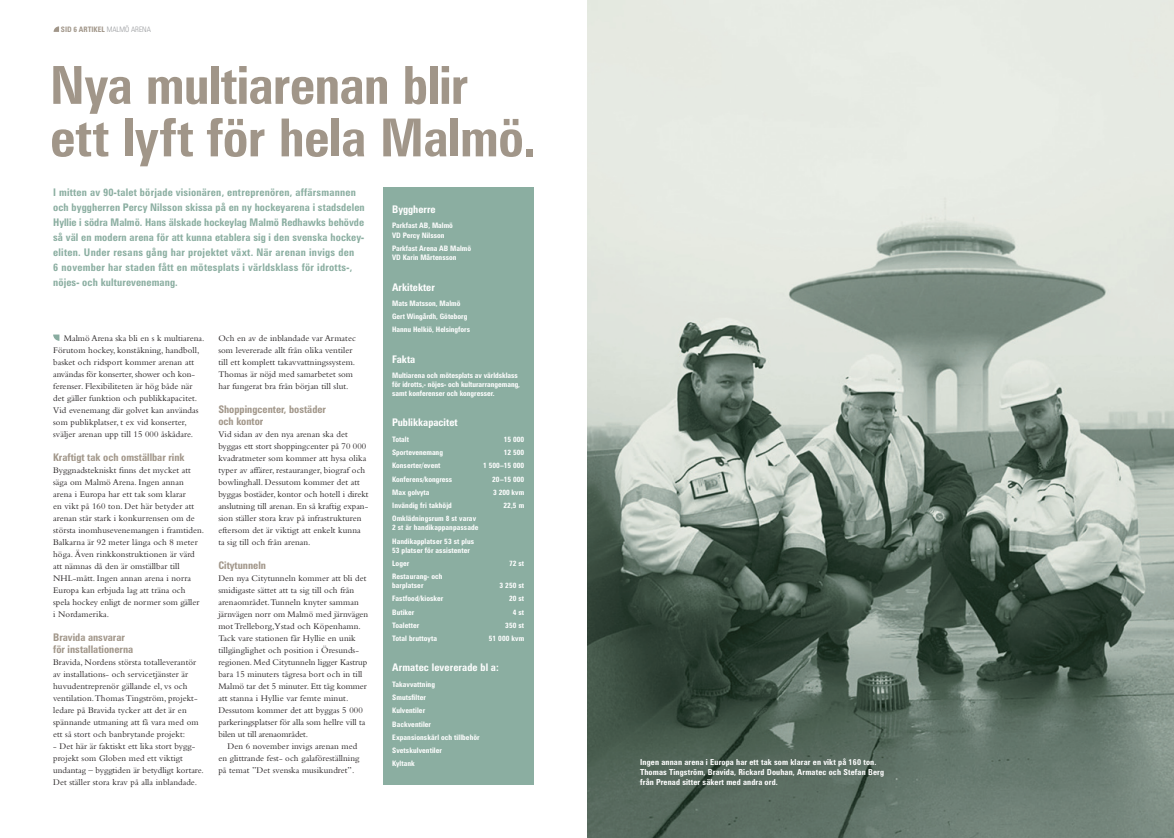
<style>
.page{position:relative;width:1174px;height:838px;background:#fff}
.page>*{position:absolute;margin:0;border:0;box-sizing:border-box;transform-origin:0 0}
.t1{font:700 condensed 52.5px/52.5px "Zurich BT";letter-spacing:-.01em;color:#a19689}
.t2{font:700 condensed 10.5px/15px "Zurich BT";letter-spacing:.01em;color:#8baea1}
.t3{font:700 condensed 10.5px/12px "Zurich BT";color:#a19689}
.t4{font:700 condensed 10.5px "Zurich BT";color:#fff}
.t5{font:9px/12px "Bembo";letter-spacing:.01em;color:#231f20}
.t6{font:700 condensed 8.25px/9.8px "Zurich BT";letter-spacing:.015em;color:#fff}
.t7{font:700 condensed 7.5px/13.3px "Zurich BT";color:#fff}
.t8{font:700 condensed 7.5px "Zurich BT";color:#a19689}
.t9{font:300 condensed 7.5px "Zurich BT";color:#999b9e}
.s1{font-weight:300;color:#999b9e}
</style>
<div class="page">
<svg style="left:54px;top:26px;width:5px;height:6px"></svg>
<svg style="left:53px;top:334px;width:6px;height:7px"></svg>
<div style="left:383px;top:187px;width:151px;height:597px;background:#8baea1"></div>
<img style="left:587px;top:0;width:587px;height:838px">
<p class="t8" style="left:61px;top:25px;width:52px">sid 6 Artikel <span class="s1">MALMÖ</span></p>
<p class="t9" style="left:131px;top:25px;width:21px">ARENA</p>
<h1 class="t1" style="left:50px;top:58px;width:487px">Nya multiarenan blir ett lyft för hela Malmö.</h1>
<p class="t2" style="left:53px;top:184px;width:313px">I mitten av 90-talet började visionären, entreprenören, affärsmannen och byggherren Percy Nilsson skissa på en ny hockeyarena i stadsdelen Hyllie i södra Malmö. Hans älskade hockeylag Malmö Redhawks behövde så väl en modern arena för att kunna etablera sig i den svenska hockey&shy;eliten. Under resans gång har projektet växt. När arenan invigs den<br>6 november har staden fått en mötesplats i världsklass för idrotts-, nöjes- och kulturevenemang.</p>
<p class="t5" style="left:53px;top:332px;width:153px;text-indent:11px">Malmö Arena ska bli en s k multiarena.<br>Förutom hockey, konståkning, handboll, basket och ridsport kommer arenan att användas för konserter, shower och kon&shy;ferenser. Flexibiliteten är hög både när det gäller funktion och publikkapacitet.<br>Vid evenemang där golvet kan användas som publikplatser, t ex vid konserter, sväljer arenan upp till 15 000 åskådare.</p>
<p class="t3" style="left:53px;top:451px;width:133px">Kraftigt tak och omställbar rink</p>
<p class="t5" style="left:53px;top:464px;width:153px">Byggnadstekniskt finns det mycket att säga om Malmö Arena. Ingen annan arena i Europa har ett tak som klarar<br>en vikt på 160 ton. Det här betyder att arenan står stark i konkurrensen om de största inomhusevenemangen i framtiden.<br>Balkarna är 92 meter långa och 8 meter höga. Även rinkkonstruktionen är värd att nämnas då den är omställbar till NHL-mått. Ingen annan arena i norra Europa kan erbjuda lag att träna och spela hockey enligt de normer som gäller<br>i Nordamerika.</p>
<p class="t3" style="left:53px;top:631px;width:82px">Bravida ansvarar för installationerna</p>
<p class="t5" style="left:53px;top:656px;width:147px">Bravida, Nordens största totalleverantör av installations- och servicetjänster är huvudentreprenör gällande el, vs och ventilation. Thomas Tingström, projekt&shy;ledare på Bravida tycker att det är en spännande utmaning att få vara med om ett så stort och banbrytande projekt:</p>
<p class="t5" style="left:53px;top:740px;width:152px">- Det här är faktiskt ett lika stort bygg&shy;projekt som Globen med ett viktigt undantag – byggtiden är betydligt kortare.<br>Det ställer stora krav på alla inblandade.</p>
<p class="t5" style="left:218px;top:332px;width:139px">Och en av de inblandade var Armatec som levererade allt från olika ventiler till ett komplett takavvattningssystem.<br>Thomas är nöjd med samarbetet som har fungerat bra från början till slut.</p>
<p class="t3" style="left:218px;top:403px;width:109px">Shoppingcenter, bostäder och kontor</p>
<p class="t5" style="left:218px;top:428px;width:152px">Vid sidan av den nya arenan ska det byggas ett stort shoppingcenter på 70 000 kvadratmeter som kommer att hysa olika typer av affärer, restauranger, biograf och bowlinghall. Dessutom kommer det att byggas bostäder, kontor och hotell i direkt anslutning till arenan. En så kraftig expan&shy;sion ställer stora krav på infrastrukturen eftersom det är viktigt att enkelt kunna ta sig till och från arenan.</p>
<p class="t3" style="left:218px;top:559px;width:49px">Citytunneln</p>
<p class="t5" style="left:218px;top:572px;width:151px">Den nya Citytunneln kommer att bli det smidigaste sättet att ta sig till och från arenaområdet. Tunneln knyter samman järnvägen norr om Malmö med järnvägen mot Trelleborg, Ystad och Köpenhamn.<br>Tack vare stationen får Hyllie en unik tillgänglighet och position i Öresunds&shy;regionen. Med Citytunneln ligger Kastrup bara 15 minuters tågresa bort och in till Malmö tar det 5 minuter. Ett tåg kommer att stanna i Hyllie var femte minut.<br>Dessutom kommer det att byggas 5 000 parkeringsplatser för alla som hellre vill ta bilen ut till arenaområdet.</p>
<p class="t5" style="left:218px;top:740px;width:142px;text-indent:9px">Den 6 november invigs arenan med en glittrande fest- och galaföreställning på temat ”Det svenska musikundret”.</p>
<p class="t4" style="left:392px;top:202px;width:45px">Byggherre</p>
<p class="t7" style="left:392px;top:220px;width:62px;line-height:9.5px">Parkfast AB, Malmö<br>VD Percy Nilsson</p>
<p class="t7" style="left:392px;top:243px;width:80px;line-height:9.5px">Parkfast Arena AB Malmö<br>VD Karin Mårtensson</p>
<p class="t4" style="left:392px;top:280px;width:44px">Arkitekter</p>
<p class="t7" style="left:392px;top:296px;width:79px">Mats Matsson, Malmö<br>Gert Wingårdh, Göteborg<br>Hannu Helkiö, Helsingfors</p>
<p class="t4" style="left:392px;top:352px;width:25px">Fakta</p>
<p class="t7" style="left:392px;top:371px;width:129px;line-height:9px">Multiarena och mötesplats av världsklass för idrotts,- nöjes- och kulturarrangemang, samt konferenser och kongresser.</p>
<p class="t4" style="left:392px;top:416px;width:67px">Publikkapacitet</p>
<p class="t7" style="left:392px;top:432px;width:18px">Totalt</p>
<p class="t7" style="left:504px;top:432px;width:22px">15 000</p>
<p class="t7" style="left:392px;top:445px;width:52px">Sportevenemang</p>
<p class="t7" style="left:504px;top:445px;width:22px">12 500</p>
<p class="t7" style="left:392px;top:459px;width:50px">Konserter/event</p>
<p class="t7" style="left:483px;top:459px;width:43px">1 500–15 000</p>
<p class="t7" style="left:392px;top:472px;width:62px">Konferens/kongress</p>
<p class="t7" style="left:492px;top:472px;width:33px">20–15 000</p>
<p class="t7" style="left:392px;top:485px;width:39px">Max golvyta</p>
<p class="t7" style="left:493px;top:485px;width:33px">3 200 kvm</p>
<p class="t7" style="left:392px;top:498px;width:61px">Invändig fri takhöjd</p>
<p class="t7" style="left:503px;top:498px;width:22px">22,5 m</p>
<p class="t7" style="left:392px;top:514px;width:88px;line-height:9px">Omklädningsrum 8 st varav<br>2 st är handikappanpassade</p>
<p class="t7" style="left:392px;top:536px;width:83px;line-height:9px">Handikapplatser 53 st plus<br>53 platser för assistenter</p>
<p class="t7" style="left:392px;top:556px;width:19px">Loger</p>
<p class="t7" style="left:509px;top:556px;width:17px">72 st</p>
<p class="t7" style="left:392px;top:572px;width:52px;line-height:9px">Restaurang- och barplatser</p>
<p class="t7" style="left:499px;top:579px;width:26px">3 250 st</p>
<p class="t7" style="left:392px;top:592px;width:53px">Fastfood/kiosker</p>
<p class="t7" style="left:509px;top:592px;width:17px">20 st</p>
<p class="t7" style="left:392px;top:605px;width:24px">Butiker</p>
<p class="t7" style="left:513px;top:605px;width:13px">4 st</p>
<p class="t7" style="left:392px;top:618px;width:29px">Toaletter</p>
<p class="t7" style="left:505px;top:618px;width:20px">350 st</p>
<p class="t7" style="left:392px;top:632px;width:46px">Total bruttoyta</p>
<p class="t7" style="left:489px;top:632px;width:37px">51 000 kvm</p>
<p class="t4" style="left:392px;top:661px;width:108px">Armatec levererade bl a:</p>
<p class="t7" style="left:392px;top:677px;width:89px">Takavvattning<br>Smutsfilter<br>Kulventiler<br>Backventiler<br>Expansionskärl och tillbehör<br>Svetskulventiler<br>Kyltank</p>
<p class="t6" style="left:640px;top:757px;width:245px">Ingen annan arena i Europa har ett tak som klarar en vikt på 160 ton.<br>Thomas Tingström, Bravida, Rickard Douhan, Armatec och Stefan Berg från Prenad sitter säkert med andra ord.</p>
</div>
